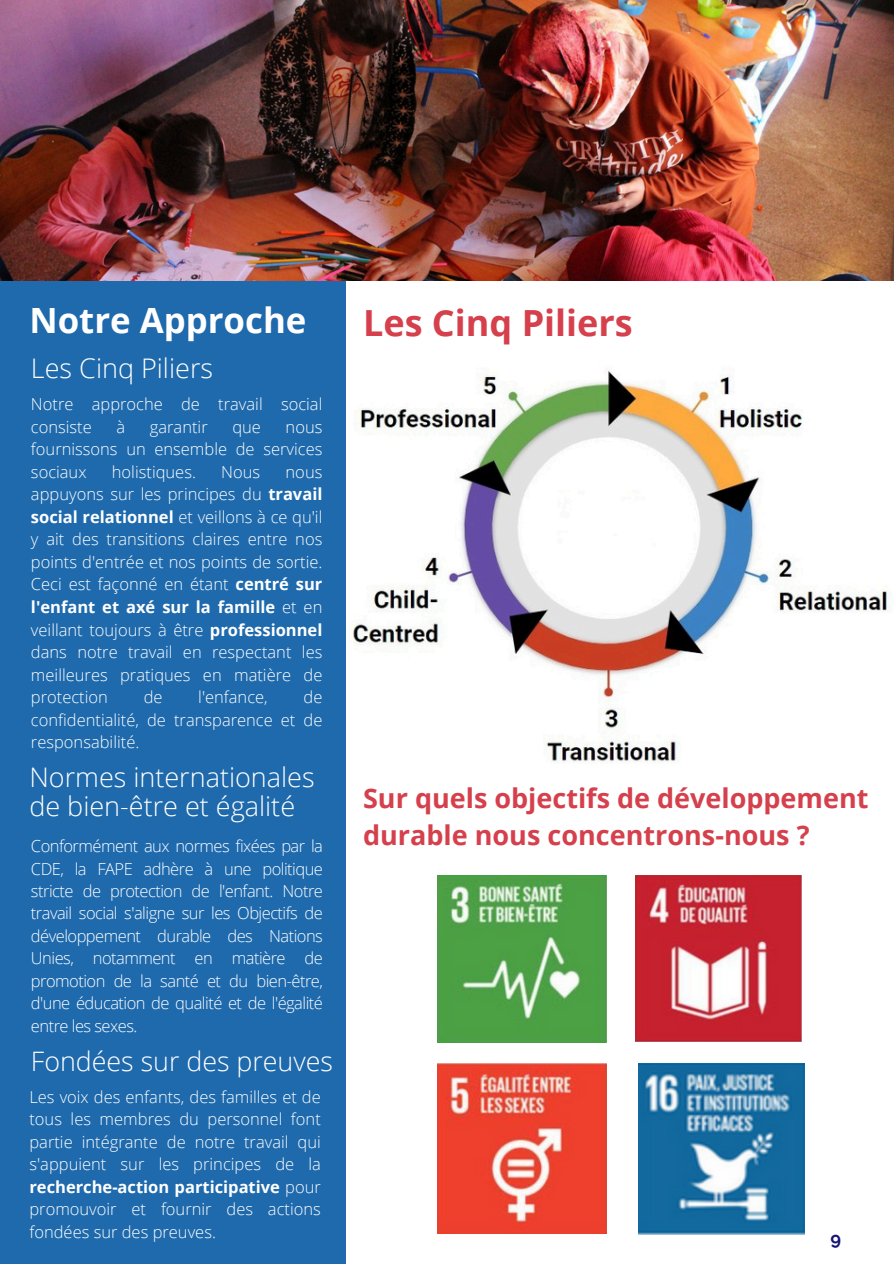
<style>
.page{position:relative;width:894px;height:1264px;background:#fff}
.page>*{position:absolute;margin:0;border:0;box-sizing:border-box;transform-origin:0 0}
.t1{font:700 36px "Open Sans";color:#d5404c}
.t2{font:700 34.8px "Open Sans";color:#fff}
.t3{font:700 27px/37.2px "Open Sans";color:#d5404c}
.t4{font:300 27px/29.2px "Open Sans";color:#fff}
.t5{font:300 26.85px "Open Sans";color:#fff}
.t6{font:700 18px "Raleway";color:#151374}
.t7{font:300 16.5px/22.5px "Open Sans";color:#fff;text-align:justify}
.s1{font-weight:700}
</style>
<div class="page">
<img style="left:345px;top:327px;width:545px;height:456px">
<div style="left:0;top:281px;width:345px;height:982px;background:#1f6aad"></div>
<img style="left:0;top:0;width:893px;height:281px">
<img style="left:437px;top:875px;width:169px;height:167px">
<img style="left:635px;top:875px;width:166px;height:166px">
<img style="left:437px;top:1063px;width:169px;height:170px">
<img style="left:638px;top:1063px;width:165px;height:171px">
<h3 class="t2" style="left:29px;top:296px;width:278px">Notre Approche</h3>
<p class="t4" style="left:31px;top:352px;width:183px">Les Cinq Piliers</p>
<p class="t7" style="left:31px;top:393px;width:293px">Notre approche de travail social consiste</p>
<p class="t7" style="left:116px;top:415px;width:10px">à</p>
<p class="t7" style="left:150px;top:415px;width:59px">garantir</p>
<p class="t7" style="left:232px;top:415px;width:30px">que</p>
<p class="t7" style="left:31px;top:415px;width:293px;text-indent:254px">nous fournissons un ensemble de services sociaux</p>
<p class="t7" style="left:112px;top:460px;width:85px">holistiques.</p>
<p class="t7" style="left:221px;top:460px;width:40px">Nous</p>
<p class="t7" style="left:31px;top:460px;width:293px;text-indent:254px">nous appuyons sur les principes du <span class="s1">travail social relationnel</span> et veillons à ce qu'il y ait des transitions claires entre nos points d'entrée et nos points de sortie.<br>Ceci est façonné en étant <span class="s1">centré sur l'enfant et axé sur la famille</span> et en veillant toujours à être <span class="s1">professionnel </span>dans notre travail en respectant les meilleures pratiques en matière de protection</p>
<p class="t7" style="left:144px;top:685px;width:20px">de</p>
<p class="t7" style="left:198px;top:685px;width:71px">l'enfance,</p>
<p class="t7" style="left:31px;top:685px;width:293px;text-indent:272px">de confidentialité, de transparence et de responsabilité.</p>
<h3 class="t4" style="left:29px;top:762px;width:286px">Normes internationales de bien-être et égalité</h3>
<h3 class="t7" style="left:31px;top:834px;width:293px">Conformément aux normes fixées par la CDE, la FAPE adhère à une politique stricte de protection de l'enfant. Notre travail social s'aligne sur les Objectifs de développement durable des Nations Unies, notamment en matière de promotion de la santé et du bien-être, d'une éducation de qualité et de l'égalité entre les sexes.</h3>
<p class="t5" style="left:31px;top:1042px;width:303px">Fondées sur des preuves</p>
<p class="t7" style="left:29px;top:1085px;width:293px">Les voix des enfants, des familles et de tous les membres du personnel font partie intégrante de notre travail qui s'appuient sur les principes de la <span class="s1">recherche-action participative</span> pour promouvoir et fournir des actions fondées sur des preuves.</p>
<h1 class="t1" style="left:363px;top:298px;width:271px">Les Cinq Piliers</h1>
<p class="t3" style="left:363px;top:779px;width:506px">Sur quels objectifs de développement durable nous concentrons-nous ?</p>
<h1 class="t6" style="left:830px;top:1228px;width:12px">9</h1>
</div>
